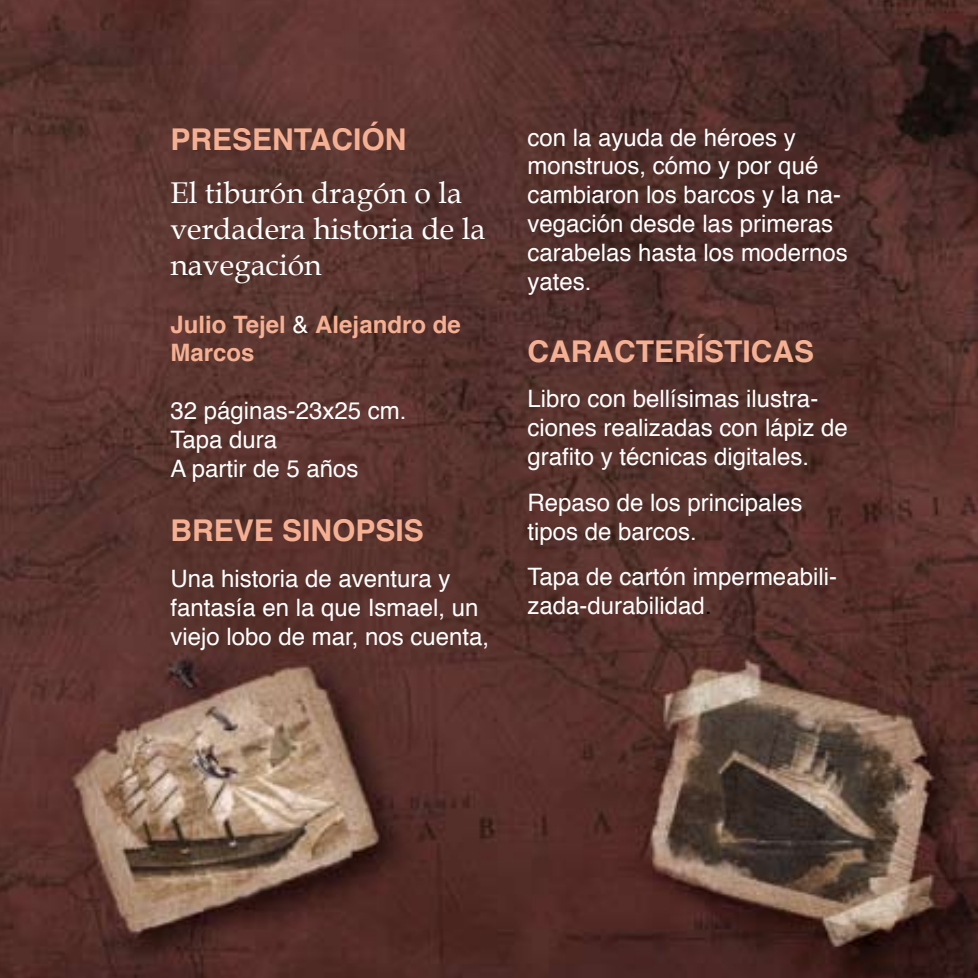
<style>
.page{position:relative;width:978px;height:978px;background:#fff}
.page>*{position:absolute;margin:0;border:0;box-sizing:border-box;transform-origin:0 0}
.t1{font:30px/36px "Book Antiqua";color:#fff}
.t2{font:700 30px "Helvetica";color:#f5b093}
.t3{font:24px/28.8px "Helvetica";color:#fff}
.t4{font:700 24px/28.8px "Helvetica";color:#f5b093}
.s1{font-weight:400;color:#fff}
.s2{color:#000}
</style>
<div class="page">
<img style="left:0;top:0;width:978px;height:978px">
<p class="t2" style="left:170px;top:115px;width:238px">PRESENTACIÓN</p>
<p class="t1" style="left:170px;top:175px;width:317px">El tiburón dragón o la verdadera historia de la navegación</p>
<p class="t4" style="left:170px;top:310px;width:292px">Julio Tejel <span class="s1">&amp;</span> Alejandro de<br>Marcos</p>
<p class="t3" style="left:170px;top:397px;width:238px">32 páginas-23x25 cm.<br>Tapa dura<br>A partir de 5 años</p>
<p class="t2" style="left:170px;top:507px;width:255px">BREVE SINOPSIS</p>
<p class="t3" style="left:170px;top:565px;width:320px">Una historia de aventura y fantasía en la que Ismael, un viejo lobo de mar, nos cuenta,</p>
<p class="t3" style="left:528px;top:123px;width:322px">con la ayuda de héroes y monstruos, cómo y por qué cambiaron los barcos y la na&shy;vegación desde las primeras carabelas hasta los modernos yates.</p>
<p class="t2" style="left:528px;top:327px;width:288px">CARACTERÍSTICAS</p>
<p class="t3" style="left:528px;top:385px;width:322px">Libro con bellísimas ilustra&shy;ciones realizadas con lápiz de grafito y técnicas digitales.</p>
<p class="t3" style="left:528px;top:489px;width:276px">Repaso de los principales tipos de barcos.</p>
<p class="t3" style="left:528px;top:563px;width:311px">Tapa de cartón impermeabili&shy;zada-durabilidad<span class="s2">.</span></p>
</div>
